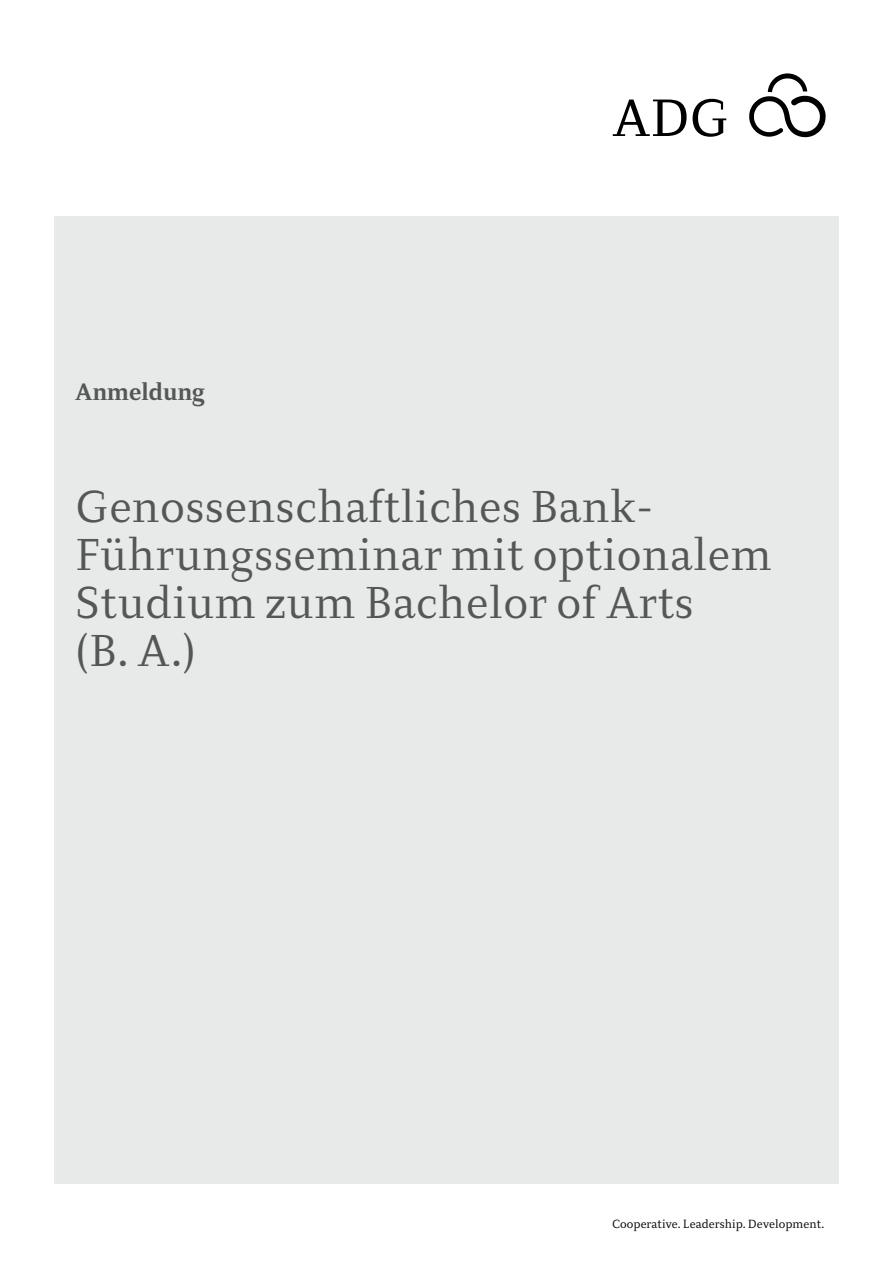
<style>
.page{position:relative;width:893px;height:1263px;background:#fff}
.page>*{position:absolute;margin:0;border:0;box-sizing:border-box;transform-origin:0 0}
.t1{font:300 45px/48px "Diogenes";letter-spacing:.01em;color:#555756}
.t2{font:700 24px "Diogenes";color:#555756}
.t3{font:300 11.85px "Diogenes";color:#000}
</style>
<div class="page">
<div style="left:54px;top:216px;width:785px;height:967px;background:#e8e9e9"></div>
<svg style="left:749px;top:73px;width:77px;height:64px"></svg>
<svg style="left:613px;top:100px;width:74px;height:36px"></svg>
<svg style="left:693px;top:99px;width:33px;height:38px"></svg>
<p class="t2" style="left:75px;top:378px;width:131px">Anmeldung</p>
<p class="t1" style="left:75px;top:485px;width:698px">Genossenschaftliches Bank-<br>Führungsseminar mit optionalem<br>Studium zum Bachelor of Arts<br>(B. A.)</p>
<p class="t3" style="left:612px;top:1217px;width:214px">Cooperative. Leadership. Development.</p>
</div>
